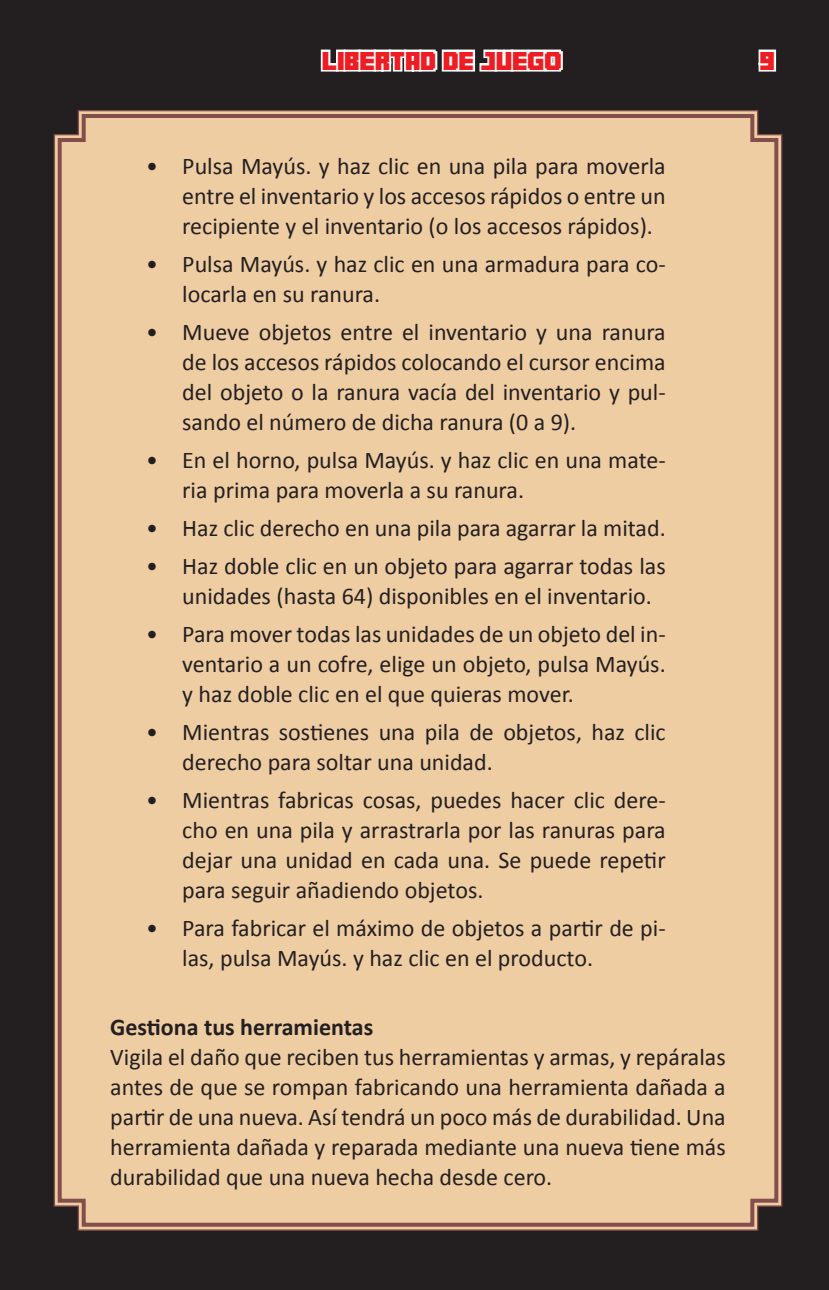
<style>
.page{position:relative;width:829px;height:1290px;background:#fff}
.page>*{position:absolute;margin:0;border:0;box-sizing:border-box;transform-origin:0 0}
.t1{font:24px/30px "Calibri";color:#231f20;text-align:justify}
.t2{font:700 24px "Calibri";color:#231f20}
.t3{font:18px "Mine Crafter 3";color:#ee1d23}
</style>
<div class="page">
<div style="left:0;top:0;width:829px;height:1289px;background:#231f20"></div>
<svg style="left:320px;top:49px;width:243px;height:23px"></svg>
<svg style="left:758px;top:49px;width:19px;height:23px"></svg>
<div style="left:56px;top:112px;width:724px;height:1116px;background:#efcda3"></div>
<p class="t3" style="left:323px;top:53px;width:241px">LIBERTAD DE JUEGO</p>
<p class="t3" style="left:760px;top:53px;width:17px">9</p>
<p class="t1" style="left:182px;top:150px;width:485px;text-indent:-36px">• Pulsa Mayús. y haz clic en una pila para moverla entre el inventario y los accesos rápidos o entre un recipiente y el inventario (o los accesos rápidos).</p>
<p class="t1" style="left:182px;top:248px;width:485px;text-indent:-36px">• Pulsa Mayús. y haz clic en una armadura para co&shy;locarla en su ranura.</p>
<p class="t1" style="left:182px;top:316px;width:485px;text-indent:-36px">• Mueve objetos entre el inventario y una ranura de los accesos rápidos colocando el cursor encima del objeto o la ranura vacía del inventario y pul&shy;sando el número de dicha ranura (0 a 9).</p>
<p class="t1" style="left:182px;top:444px;width:485px;text-indent:-36px">• En el horno, pulsa Mayús. y haz clic en una mate&shy;ria prima para moverla a su ranura.</p>
<p class="t1" style="left:146px;top:512px;width:521px">• Haz clic derecho en una pila para agarrar la mitad.</p>
<p class="t1" style="left:182px;top:550px;width:485px;text-indent:-36px">• Haz doble clic en un objeto para agarrar todas las unidades (hasta 64) disponibles en el inventario.</p>
<p class="t1" style="left:182px;top:618px;width:485px;text-indent:-36px">• Para mover todas las unidades de un objeto del in&shy;ventario a un cofre, elige un objeto, pulsa Mayús. y haz doble clic en el que quieras mover.</p>
<p class="t1" style="left:182px;top:716px;width:485px;text-indent:-36px">• Mientras sostienes una pila de objetos, haz clic derecho para soltar una unidad.</p>
<p class="t1" style="left:182px;top:784px;width:485px;text-indent:-36px">• Mientras fabricas cosas, puedes hacer clic dere&shy;cho en una pila y arrastrarla por las ranuras para dejar una unidad en cada una. Se puede repetir para seguir añadiendo objetos.</p>
<p class="t1" style="left:182px;top:912px;width:485px;text-indent:-36px">• Para fabricar el máximo de objetos a partir de pi&shy;las, pulsa Mayús. y haz clic en el producto.</p>
<p class="t2" style="left:110px;top:1011px;width:265px">Gestiona tus herramientas</p>
<p class="t1" style="left:110px;top:1040px;width:617px">Vigila el daño que reciben tus herramientas y armas, y repáralas antes de que se rompan fabricando una herramienta dañada a partir de una nueva. Así tendrá un poco más de durabilidad. Una herramienta dañada y reparada mediante una nueva tiene más durabilidad que una nueva hecha desde cero.</p>
</div>
